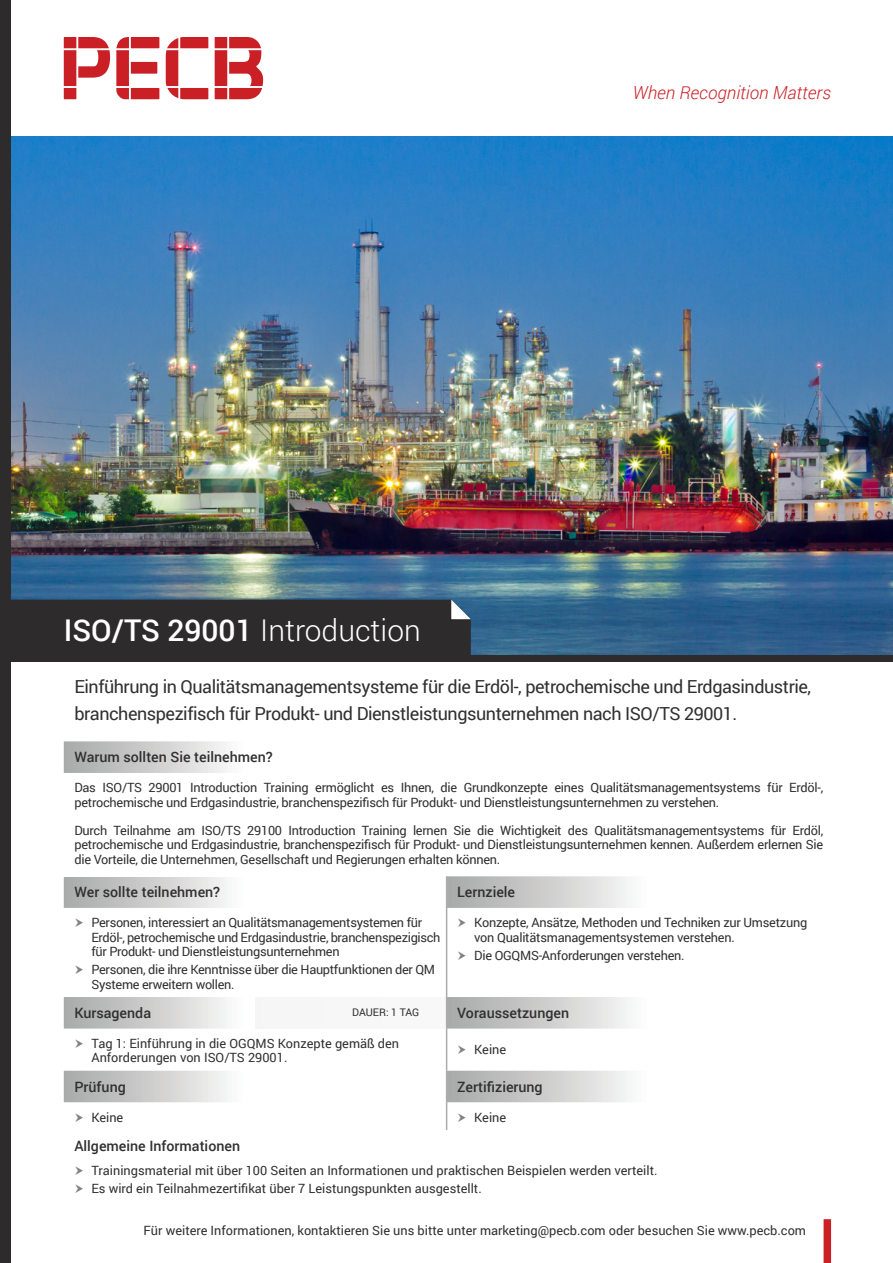
<style>
.page{position:relative;width:893px;height:1263px;background:#fff}
.page>*{position:absolute;margin:0;border:0;box-sizing:border-box;transform-origin:0 0}
.t1{font:300 30px "Roboto";color:#fff}
.t2{font:18px/27px "Roboto";letter-spacing:-.025em;color:#312f30}
.t3{font:italic 300 18px "Roboto";color:#ca2026}
.Table1{font:500 14.25px "Roboto";color:#312f30}
.t4{font:12.75px/14.2px "Roboto";letter-spacing:-.02em;color:#312f30}
.t5{font:12.75px/14.2px "Roboto";color:#312f30}
.Table1-2{font:10.5px "Roboto";color:#312f30}
.s1{font-weight:500}
</style>
<div class="page">
<img style="left:11px;top:136px;width:882px;height:519px">
<svg style="left:116px;top:37px;width:43px;height:62px"></svg>
<svg style="left:166px;top:37px;width:42px;height:62px"></svg>
<svg style="left:215px;top:37px;width:48px;height:62px"></svg>
<svg style="left:64px;top:37px;width:46px;height:62px"></svg>
<div style="left:0;top:0;width:11px;height:1263px;background:#2e2b2c"></div>
<div style="left:11px;top:600px;width:460px;height:55px;background:#2e2b2c"></div>
<div style="left:0;top:655px;width:893px;height:6px;background:#2e2b2c"></div>
<svg style="left:64px;top:741px;width:382px;height:361px"></svg>
<div style="left:64px;top:773px;width:765px;height:103px;background:#fff"></div>
<svg style="left:447px;top:876px;width:182px;height:226px"></svg>
<div style="left:255px;top:997px;width:192px;height:31px;background:#f7f7f8"></div>
<hr style="left:446px;top:876px;width:1px;height:32px;background:#ababac">
<hr style="left:446px;top:908px;width:1px;height:89px;background:#ababac">
<hr style="left:446px;top:1028px;width:1px;height:43px;background:#ababac">
<hr style="left:446px;top:1071px;width:1px;height:31px;background:#ababac">
<svg style="left:446px;top:1102px;width:1px;height:28px"></svg>
<hr style="left:446px;top:997px;width:1px;height:31px;background:#ababac">
<div style="left:824px;top:1219px;width:7px;height:44px;background:#ca2026"></div>
<svg style="left:75px;top:918px;width:8px;height:9px"></svg>
<svg style="left:75px;top:965px;width:8px;height:9px"></svg>
<svg style="left:458px;top:918px;width:8px;height:9px"></svg>
<svg style="left:458px;top:951px;width:8px;height:9px"></svg>
<svg style="left:75px;top:1039px;width:8px;height:9px"></svg>
<svg style="left:458px;top:1045px;width:8px;height:9px"></svg>
<p class="t3" style="left:633px;top:81px;width:200px">When Recognition Matters</p>
<p class="t1" style="left:64px;top:609px;width:358px"><span class="s1">ISO/TS 29001</span> Introduction</p>
<p class="t2" style="left:74px;top:672px;width:738px">Einführung in Qualitätsmanagementsysteme für die Erdöl-, petrochemische und Erdgasindustrie, branchenspezifisch für Produkt- und Dienstleistungsunternehmen nach ISO/TS 29001.</p>
<p class="Table1" style="left:74px;top:747px;width:200px">Warum sollten Sie teilnehmen?</p>
<p class="t4" style="left:74px;top:780px;width:750px">Das ISO/TS 29001 Introduction Training ermöglicht es Ihnen, die Grundkonzepte eines Qualitätsmanagementsystems für Erdöl-, petrochemische und Erdgasindustrie, branchenspezifisch für Produkt- und Dienstleistungsunternehmen zu verstehen.</p>
<p class="t4" style="left:74px;top:823px;width:750px;text-align:justify">Durch Teilnahme am ISO/TS 29100 Introduction Training lernen Sie die Wichtigkeit des Qualitätsmanagementsystems für Erdöl, petrochemische und Erdgasindustrie, branchenspezifisch für Produkt- und Dienstleistungsunternehmen kennen. Außerdem erlernen Sie die Vorteile, die Unternehmen, Gesellschaft und Regierungen erhalten können.</p>
<p class="Table1" style="left:74px;top:882px;width:147px">Wer sollte teilnehmen?</p>
<p class="Table1" style="left:457px;top:882px;width:59px">Lernziele</p>
<p class="t4" style="left:91px;top:915px;width:351px">Personen, interessiert an Qualitätsmanagementsystemen für<br>Erdöl-, petrochemische und Erdgasindustrie, branchenspezigisch für Produkt- und Dienstleistungsunternehmen</p>
<p class="t4" style="left:91px;top:962px;width:345px">Personen, die ihre Kenntnisse über die Hauptfunktionen der QM<br>Systeme erweitern wollen.</p>
<p class="t4" style="left:474px;top:915px;width:334px">Konzepte, Ansätze, Methoden und Techniken zur Umsetzung von Qualitätsmanagementsystemen verstehen.</p>
<p class="t4" style="left:474px;top:948px;width:212px">Die OGQMS-Anforderungen verstehen.</p>
<p class="Table1" style="left:74px;top:1003px;width:78px">Kursagenda</p>
<p class="Table1-2" style="left:352px;top:1005px;width:69px">DAUER: 1 TAG</p>
<p class="Table1" style="left:457px;top:1003px;width:113px">Voraussetzungen</p>
<p class="t5" style="left:91px;top:1036px;width:309px">Tag 1: Einführung in die OGQMS Konzepte gemäß den<br>Anforderungen von ISO/TS 29001.</p>
<p class="t4" style="left:474px;top:1042px;width:33px">Keine</p>
<p class="Table1" style="left:74px;top:1076px;width:53px">Prüfung</p>
<p class="Table1" style="left:457px;top:1076px;width:87px">Zertifizierung</p>
<p class="t4" style="left:91px;top:1109px;width:33px">Keine</p>
<p class="t4" style="left:474px;top:1109px;width:33px">Keine</p>
<p class="Table1" style="left:74px;top:1136px;width:167px">Allgemeine Informationen</p>
<p class="t5" style="left:91px;top:1162px;width:568px">Trainingsmaterial mit über 100 Seiten an Informationen und praktischen Beispielen werden verteilt.</p>
<p class="t5" style="left:91px;top:1181px;width:392px">Es wird ein Teilnahmezertifikat über 7 Leistungspunkten ausgestellt.</p>
<p class="t5" style="left:144px;top:1223px;width:664px">Für weitere Informationen, kontaktieren Sie uns bitte unter marketing@pecb.com oder besuchen Sie www.pecb.com</p>
</div>
